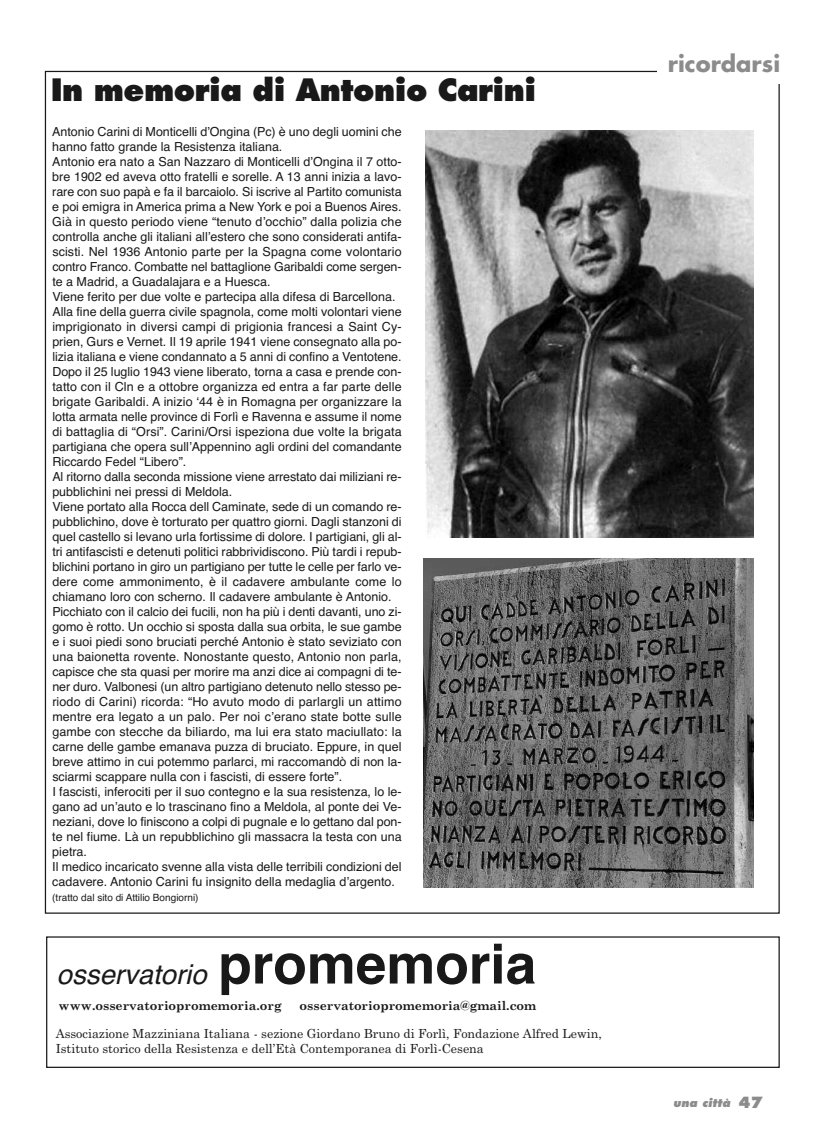
<style>
.page{position:relative;width:833px;height:1134px;background:#fff}
.page>*{position:absolute;margin:0;border:0;box-sizing:border-box;transform-origin:0 0}
.t1{font:800 30px "Futura";letter-spacing:-.015em;color:#191919}
.t2{font:italic 27.5px "Helvetica";color:#191919}
.t3{font:700 22.5px "Futura";color:#8c8c8c}
.t4{font:12.5px/15px "Helvetica";color:#191919}
.t5{font:12.5px/15px "Century Schoolbook";color:#191919}
.t6{font:700 12.5px "Century Schoolbook";color:#191919}
.t7{font:italic 800 11.25px "Futura";letter-spacing:.005em;color:#8c8c8c}
.t8{font:10px "Helvetica";color:#191919}
.s1{font-weight:700;font-style:normal;font-size:55px}
.s2{font-style:normal;font-size:15px}
</style>
<div class="page">
<div style="left:46px;top:936px;width:733px;height:132px;border:1px solid #191919"></div>
<img style="left:423px;top:559px;width:331px;height:328px">
<img style="left:425px;top:131px;width:329px;height:406px">
<h1 class="t1" style="left:51px;top:77px;width:487px">In memoria di Antonio Carini</h1>
<p class="t4" style="left:52px;top:124px;width:351px">Antonio Carini di Monticelli d’Ongina (Pc) è uno degli uomini che hanno fatto grande la Resistenza italiana.<br>Antonio era nato a San Nazzaro di Monticelli d’Ongina il 7 otto&shy;bre 1902 ed aveva otto fratelli e sorelle. A 13 anni inizia a lavo&shy;rare con suo papà e fa il barcaiolo. Si iscrive al Partito comunista e poi emigra in America prima a New York e poi a Buenos Aires.<br>Già in questo periodo viene “tenuto d’occhio” dalla polizia che controlla anche gli italiani all’estero che sono considerati antifa&shy;scisti. Nel 1936 Antonio parte per la Spagna come volontario contro Franco. Combatte nel battaglione Garibaldi come sergen&shy;te a Madrid, a Guadalajara e a Huesca.<br>Viene ferito per due volte e partecipa alla difesa di Barcellona.<br>Alla fine della guerra civile spagnola, come molti volontari viene imprigionato in diversi campi di prigionia francesi a Saint Cy&shy;prien, Gurs e Vernet. Il 19 aprile 1941 viene consegnato alla po&shy;lizia italiana e viene condannato a 5 anni di confino a Ventotene.<br>Dopo il 25 luglio 1943 viene liberato, torna a casa e prende con&shy;tatto con il Cln e a ottobre organizza ed entra a far parte delle brigate Garibaldi. A inizio ‘44 è in Romagna per organizzare la lotta armata nelle province di Forlì e Ravenna e assume il nome di battaglia di “Orsi”. Carini/Orsi ispeziona due volte la brigata partigiana che opera sull’Appennino agli ordini del comandante Riccardo Fedel “Libero”.<br>Al ritorno dalla seconda missione viene arrestato dai miliziani re&shy;pubblichini nei pressi di Meldola.<br>Viene portato alla Rocca dell Caminate, sede di un comando re&shy;pubblichino, dove è torturato per quattro giorni. Dagli stanzoni di quel castello si levano urla fortissime di dolore. I partigiani, gli al&shy;tri antifascisti e detenuti politici rabbrividiscono. Più tardi i repub&shy;blichini portano in giro un partigiano per tutte le celle per farlo ve&shy;dere come ammonimento, è il cadavere ambulante come lo chiamano loro con scherno. Il cadavere ambulante è Antonio.<br>Picchiato con il calcio dei fucili, non ha più i denti davanti, uno zi&shy;gomo è rotto. Un occhio si sposta dalla sua orbita, le sue gambe e i suoi piedi sono bruciati perché Antonio è stato seviziato con una baionetta rovente. Nonostante questo, Antonio non parla, capisce che sta quasi per morire ma anzi dice ai compagni di te&shy;ner duro. Valbonesi (un altro partigiano detenuto nello stesso pe&shy;riodo di Carini) ricorda: “Ho avuto modo di parlargli un attimo mentre era legato a un palo. Per noi c’erano state botte sulle gambe con stecche da biliardo, ma lui era stato maciullato: la carne delle gambe emanava puzza di bruciato. Eppure, in quel breve attimo in cui potemmo parlarci, mi raccomandò di non la&shy;sciarmi scappare nulla con i fascisti, di essere forte”.<br>I fascisti, inferociti per il suo contegno e la sua resistenza, lo le&shy;gano ad un’auto e lo trascinano fino a Meldola, al ponte dei Ve&shy;neziani, dove lo finiscono a colpi di pugnale e lo gettano dal pon&shy;te nel fiume. Là un repubblichino gli massacra la testa con una pietra.<br>Il medico incaricato svenne alla vista delle terribili condizioni del cadavere. Antonio Carini fu insignito della medaglia d’argento.</p>
<p class="t8" style="left:52px;top:892px;width:148px">(tratto dal sito di Attilio Bongiorni)</p>
<h2 class="t2" style="left:57px;top:958px;width:481px">osservatorio <span class="s1">promemoria</span></h2>
<p class="t5" style="left:56px;top:1026px;width:548px">Associazione Mazziniana Italiana - sezione Giordano Bruno di Forlì, Fondazione Alfred Lewin,<br>Istituto storico della Resistenza e dell’Età Contemporanea di Forlì-Cesena</p>
<p class="t6" style="left:59px;top:998px;width:224px">www.osservatoriopromemoria.org</p>
<p class="t6" style="left:299px;top:998px;width:238px">osservatoriopromemoria@gmail.com</p>
<h3 class="t3" style="left:668px;top:54px;width:114px">ricordarsi</h3>
<p class="t7" style="left:673px;top:1098px;width:91px">una città <span class="s2">47</span></p>
</div>
